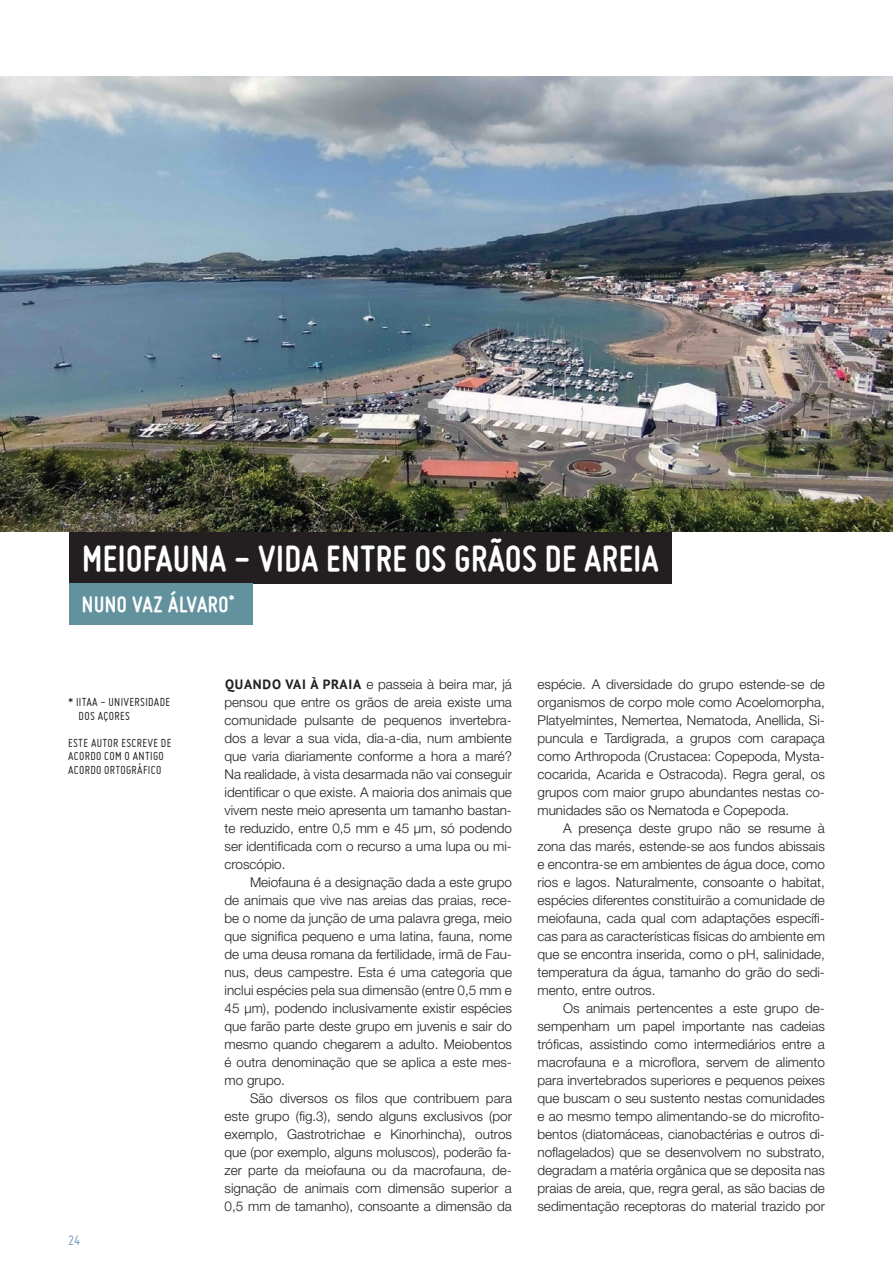
<style>
.page{position:relative;width:893px;height:1276px;background:#fff}
.page>*{position:absolute;margin:0;border:0;box-sizing:border-box;transform-origin:0 0}
.titulo-artigo{font:700 39px "Miso";letter-spacing:.015em;color:#fff}
.autor{font:700 24px "Miso";letter-spacing:.025em;color:#fff}
.t1{font:15px "Miso";color:#7b9dc7}
.txt-pr{font:300 13.5px/18px "Helvetica Neue LT Std";color:#231f20;text-align:justify}
.txt{font:300 13.5px/18px "Helvetica Neue LT Std";color:#231f20;text-align:justify}
.notas{font:12.75px/13.5px "Miso";letter-spacing:.025em;color:#231f20}
.s1{font-family:"PT Sans";font-weight:700}
</style>
<div class="page">
<img style="left:0;top:76px;width:893px;height:455px">
<div style="left:69px;top:532px;width:603px;height:51px;background:#231f20"></div>
<div style="left:69px;top:583px;width:183px;height:42px;background:#63929f"></div>
<p class="titulo-artigo" style="left:82px;top:536px;width:578px">MEIOFAUNA - VIDA ENTRE OS GRÃOS DE AREIA</p>
<p class="autor" style="left:82px;top:591px;width:154px">NUNO VAZ ÁLVARO<sup>*</sup></p>
<p class="notas" style="left:79px;top:695px;width:93px;text-indent:-11px">* IITAA - UNIVERSIDADE<br>DOS AÇORES</p>
<p class="notas" style="left:68px;top:735px;width:105px">ESTE AUTOR ESCREVE DE<br>ACORDO COM O ANTIGO<br>ACORDO ORTOGRÁFICO</p>
<p class="t1" style="left:68px;top:1231px;width:14px">24</p>
<p class="txt" style="left:225px;top:675px;width:289px"><span class="s1">QUANDO VAI À PRAIA</span> e passeia à beira mar, já pensou que entre os grãos de areia existe uma comunidade pulsante de pequenos invertebra&shy;dos a levar a sua vida, dia-a-dia, num ambiente que varia diariamente conforme a hora a maré?<br>Na realidade, à vista desarmada não vai conseguir identificar o que existe. A maioria dos animais que vivem neste meio apresenta um tamanho bastan&shy;te reduzido, entre 0,5 mm e 45 µm, só podendo ser identificada com o recurso a uma lupa ou mi&shy;croscópio.</p>
<p class="txt-pr" style="left:225px;top:873px;width:289px;text-indent:26px">Meiofauna é a designação dada a este grupo de animais que vive nas areias das praias, rece&shy;be o nome da junção de uma palavra grega, meio que significa pequeno e uma latina, fauna, nome de uma deusa romana da fertilidade, irmã de Fau&shy;nus, deus campestre. Esta é uma categoria que inclui espécies pela sua dimensão (entre 0,5 mm e 45 µm), podendo inclusivamente existir espécies que farão parte deste grupo em juvenis e sair do mesmo quando chegarem a adulto. Meiobentos é outra denominação que se aplica a este mes&shy;mo grupo.</p>
<p class="txt-pr" style="left:225px;top:1089px;width:289px;text-indent:26px">São diversos os filos que contribuem para este grupo (fig.3), sendo alguns exclusivos (por exemplo, Gastrotrichae e Kinorhincha), outros que (por exemplo, alguns moluscos), poderão fa&shy;zer parte da meiofauna ou da macrofauna, de&shy;signação de animais com dimensão superior a 0,5 mm de tamanho), consoante a dimensão da</p>
<p class="txt-pr" style="left:537px;top:675px;width:289px">espécie. A diversidade do grupo estende-se de organismos de corpo mole como Acoelomorpha, Platyelmintes, Nemertea, Nematoda, Anellida, Si&shy;puncula e Tardigrada, a grupos com carapaça como Arthropoda (Crustacea: Copepoda, Mysta&shy;cocarida, Acarida e Ostracoda). Regra geral, os grupos com maior grupo abundantes nestas co&shy;munidades são os Nematoda e Copepoda.</p>
<p class="txt-pr" style="left:537px;top:819px;width:289px;text-indent:26px">A presença deste grupo não se resume à zona das marés, estende-se aos fundos abissais e encontra-se em ambientes de água doce, como rios e lagos. Naturalmente, consoante o habitat, espécies diferentes constituirão a comunidade de meiofauna, cada qual com adaptações específi&shy;cas para as características físicas do ambiente em que se encontra inserida, como o pH, salinidade, temperatura da água, tamanho do grão do sedi&shy;mento, entre outros.</p>
<p class="txt-pr" style="left:537px;top:999px;width:289px;text-indent:26px">Os animais pertencentes a este grupo de&shy;sempenham um papel importante nas cadeias tróficas, assistindo como intermediários entre a macrofauna e a microflora, servem de alimento para invertebrados superiores e pequenos peixes que buscam o seu sustento nestas comunidades e ao mesmo tempo alimentando-se do microfito&shy;bentos (diatomáceas, cianobactérias e outros di&shy;noflagelados) que se desenvolvem no substrato, degradam a matéria orgânica que se deposita nas praias de areia, que, regra geral, as são bacias de sedimentação receptoras do material trazido por</p>
</div>
